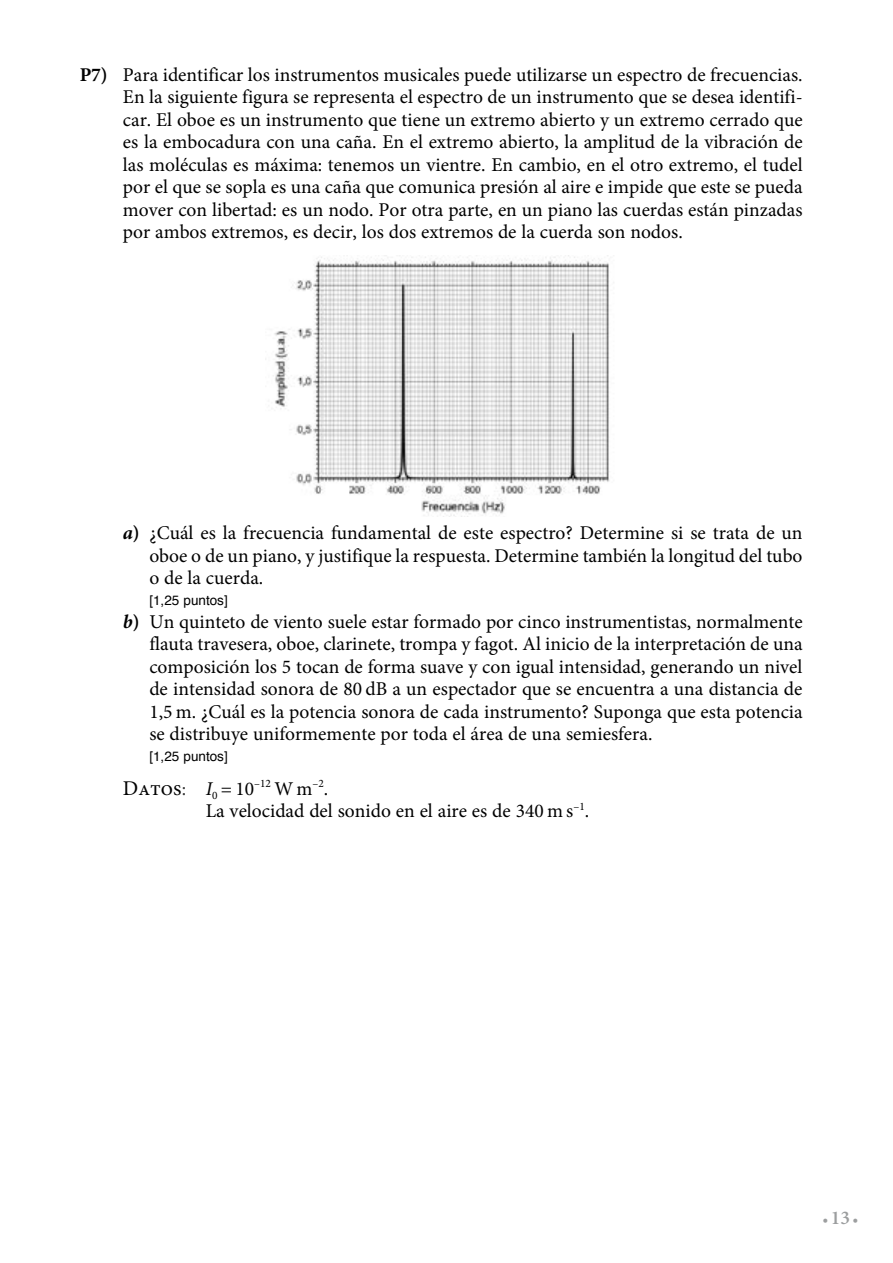
<style>
.page{position:relative;width:893px;height:1263px;background:#fff}
.page>*{position:absolute;margin:0;border:0;box-sizing:border-box;transform-origin:0 0}
.Problema{font:19.5px/22.5px "Minion Pro";color:#000;text-align:justify}
.Alfanumèric{font:19.5px/22.5px "Minion Pro";color:#000;text-align:justify}
.Dades{font:19.5px "Minion Pro";color:#000}
.t1{font:600 15px "Minion Pro";color:#9c9e9f}
.Alfanumèric-2{font:13.5px "Helvetica";color:#000}
.Dades-2{font:11.4px "Minion Pro";color:#000}
.s1{font-weight:700}
.s2{font-weight:700;font-style:italic}
.s3{font-size:21px}
.s4{font-size:19.5px;color:#333}
.s5{font-style:italic;font-size:19.5px}
.s6{font-size:19.5px}
</style>
<div class="page">
<img style="left:273px;top:255px;width:337px;height:262px">
<p class="Problema" style="left:123px;top:63px;width:681px;text-indent:-43px"><span class="s1">P7)</span> Para identificar los instrumentos musicales puede utilizarse un espectro de frecuencias.<br>En la siguiente figura se representa el espectro de un instrumento que se desea identifi&shy;car. El oboe es un instrumento que tiene un extremo abierto y un extremo cerrado que es la embocadura con una caña. En el extremo abierto, la amplitud de la vibración de las moléculas es máxima: tenemos un vientre. En cambio, en el otro extremo, el tudel por el que se sopla es una caña que comunica presión al aire e impide que este se pueda mover con libertad: es un nodo. Por otra parte, en un piano las cuerdas están pinzadas por ambos extremos, es decir, los dos extremos de la cuerda son nodos.</p>
<p class="Alfanumèric" style="left:149px;top:522px;width:655px;text-indent:-26px"><span class="s2">a</span><span class="s1">)</span> ¿Cuál es la frecuencia fundamental de este espectro? Determine si se trata de un oboe o de un piano, y justifique la respuesta. Determine también la longitud del tubo o de la cuerda.</p>
<p class="Alfanumèric-2" style="left:149px;top:590px;width:80px">[1,25 puntos]</p>
<p class="Alfanumèric" style="left:149px;top:610px;width:655px;text-indent:-26px"><span class="s2">b</span><span class="s1">)</span> Un quinteto de viento suele estar formado por cinco instrumentistas, normalmente flauta travesera, oboe, clarinete, trompa y fagot. Al inicio de la interpretación de una composición los 5 tocan de forma suave y con igual intensidad, generando un nivel de intensidad sonora de 80 dB a un espectador que se encuentra a una distancia de 1,5 m. ¿Cuál es la potencia sonora de cada instrumento? Suponga que esta potencia se distribuye uniformemente por toda el área de una semiesfera.</p>
<p class="Alfanumèric-2" style="left:149px;top:746px;width:80px">[1,25 puntos]</p>
<p class="Dades-2" style="left:123px;top:776px;width:207px"><span class="s3">Datos</span><span class="s4">:</span> <span class="s5">I</span>0 <span class="s6">= 10</span>–12 <span class="s6">W m</span>–2<span class="s6">.</span></p>
<p class="Dades" style="left:206px;top:798px;width:385px">La velocidad del sonido en el aire es de 340 m s<sup>–1</sup>.</p>
<p class="t1" style="left:822px;top:1209px;width:38px">• <span class="s6">13</span> •</p>
</div>
